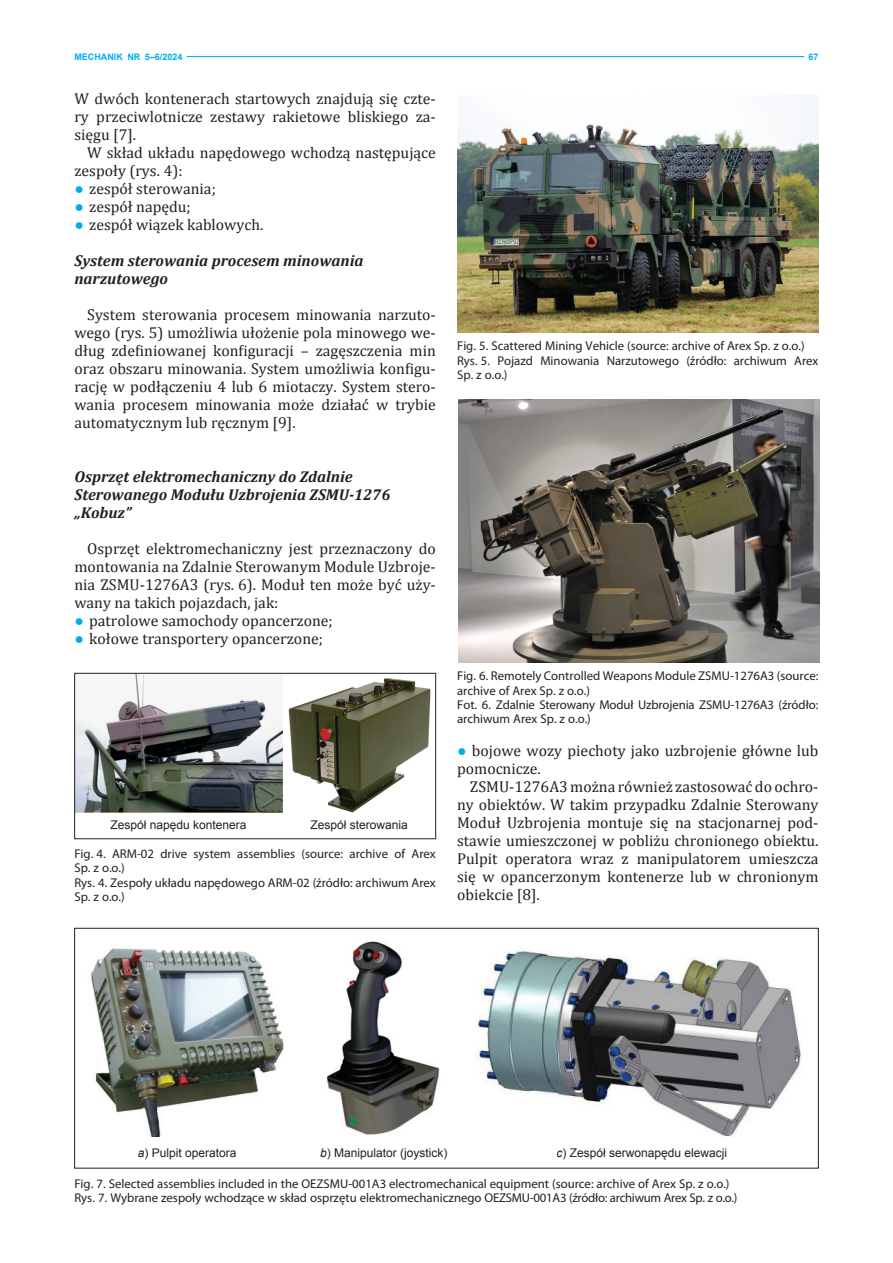
<style>
.page{position:relative;width:893px;height:1263px;background:#fff}
.page>*{position:absolute;margin:0;border:0;box-sizing:border-box;transform-origin:0 0}
.tekst{font:15.75px/18px "Cambria";color:#231f20;text-align:justify}
.tytulik{font:italic 700 15.75px/18px "Cambria";color:#231f20}
.rysunek{font:12.75px/14.2px "Myriad Pro";color:#231f20}
.opis_8{font:12px "Arial";color:#231f20}
.t1{font:700 9px "Arial";color:#00aeef}
.s1{font-family:"Arial";color:#00aeef}
.s2{font-style:italic}
</style>
<div class="page">
<img style="left:76px;top:675px;width:206px;height:137px">
<img style="left:288px;top:678px;width:143px;height:134px">
<div style="left:74px;top:673px;width:362px;height:166px;border:1px solid #231f20"></div>
<img style="left:457px;top:95px;width:362px;height:238px">
<img style="left:458px;top:400px;width:362px;height:262px">
<img style="left:91px;top:948px;width:193px;height:188px">
<img style="left:327px;top:941px;width:113px;height:194px">
<img style="left:476px;top:950px;width:325px;height:186px">
<div style="left:74px;top:928px;width:745px;height:240px;border:1px solid #231f20"></div>
<hr style="left:187px;top:56px;width:617px;height:1px;background:#00aeef">
<p class="t1" style="left:74px;top:51px;width:110px">MECHANIK NR 5–6/2024</p>
<p class="t1" style="left:809px;top:51px;width:12px">67</p>
<p class="tekst" style="left:74px;top:89px;width:363px">W dwóch kontenerach startowych znajdują się czte&shy;ry przeciwlotnicze zestawy rakietowe bliskiego za&shy;sięgu [7].</p>
<p class="tekst" style="left:74px;top:143px;width:363px;text-indent:13px">W skład układu napędowego wchodzą następujące zespoły (rys. 4):</p>
<p class="tekst" style="left:74px;top:179px;width:143px"><span class="s1">●</span> zespół sterowania;</p>
<p class="tekst" style="left:74px;top:197px;width:118px"><span class="s1">●</span> zespół napędu;</p>
<p class="tekst" style="left:74px;top:215px;width:190px"><span class="s1">●</span> zespół wiązek kablowych.</p>
<p class="tytulik" style="left:74px;top:251px;width:291px">System sterowania procesem minowania narzutowego</p>
<p class="tekst" style="left:74px;top:305px;width:363px;text-indent:13px">System sterowania procesem minowania narzuto&shy;wego (rys. 5) umożliwia ułożenie pola minowego we&shy;dług zdefiniowanej konfiguracji – zagęszczenia min oraz obszaru minowania. System umożliwia konfigu&shy;rację w podłączeniu 4 lub 6 miotaczy. System stero&shy;wania procesem minowania może działać w trybie automatycznym lub ręcznym [9].</p>
<p class="tytulik" style="left:74px;top:467px;width:317px">Osprzęt elektromechaniczny do Zdalnie<br>Sterowanego Modułu Uzbrojenia ZSMU-1276 „Kobuz”</p>
<p class="tekst" style="left:74px;top:539px;width:363px;text-indent:13px">Osprzęt elektromechaniczny jest przeznaczony do montowania na Zdalnie Sterowanym Module Uzbroje&shy;nia ZSMU-1276A3 (rys. 6). Moduł ten może być uży&shy;wany na takich pojazdach, jak:</p>
<p class="tekst" style="left:74px;top:611px;width:260px"><span class="s1">●</span> patrolowe samochody opancerzone;</p>
<p class="tekst" style="left:74px;top:629px;width:250px"><span class="s1">●</span> kołowe transportery opancerzone;</p>
<p class="opis_8" style="left:110px;top:817px;width:138px">Zespół napędu kontenera</p>
<p class="opis_8" style="left:310px;top:817px;width:99px">Zespół sterowania</p>
<p class="rysunek" style="left:74px;top:846px;width:363px">Fig. 4. ARM-02 drive system assemblies (source: archive of Arex<br>Sp. z o.o.)</p>
<p class="rysunek" style="left:74px;top:875px;width:363px">Rys. 4. Zespoły układu napędowego ARM-02 (źródło: archiwum Arex<br>Sp. z o.o.)</p>
<p class="rysunek" style="left:457px;top:339px;width:349px">Fig. 5. Scattered Mining Vehicle (source: archive of Arex Sp. z o.o.)</p>
<p class="rysunek" style="left:457px;top:353px;width:363px">Rys. 5. Pojazd Minowania Narzutowego (źródło: archiwum Arex<br>Sp. z o.o.)</p>
<p class="rysunek" style="left:457px;top:669px;width:363px">Fig. 6. Remotely Controlled Weapons Module ZSMU-1276A3 (source: archive of Arex Sp. z o.o.)</p>
<p class="rysunek" style="left:457px;top:697px;width:363px">Fot. 6. Zdalnie Sterowany Moduł Uzbrojenia ZSMU-1276A3 (źródło: archiwum Arex Sp. z o.o.)</p>
<p class="tekst" style="left:457px;top:742px;width:363px"><span class="s1">●</span> bojowe wozy piechoty jako uzbrojenie główne lub pomocnicze.</p>
<p class="tekst" style="left:457px;top:778px;width:363px;text-indent:13px">ZSMU-1276A3 można również zastosować do ochro&shy;ny obiektów. W takim przypadku Zdalnie Sterowany Moduł Uzbrojenia montuje się na stacjonarnej pod&shy;stawie umieszczonej w pobliżu chronionego obiektu.<br>Pulpit operatora wraz z manipulatorem umieszcza się w opancerzonym kontenerze lub w chronionym obiekcie [8].</p>
<p class="opis_8" style="left:138px;top:1145px;width:100px"><span class="s2">a</span>) Pulpit operatora</p>
<p class="opis_8" style="left:320px;top:1145px;width:129px"><span class="s2">b</span>) Manipulator (joystick)</p>
<p class="opis_8" style="left:556px;top:1145px;width:172px"><span class="s2">c</span>) Zespół serwonapędu elewacji</p>
<p class="rysunek" style="left:74px;top:1176px;width:657px">Fig. 7. Selected assemblies included in the OEZSMU-001A3 electromechanical equipment (source: archive of Arex Sp. z o.o.)</p>
<p class="rysunek" style="left:74px;top:1190px;width:665px">Rys. 7. Wybrane zespoły wchodzące w skład osprzętu elektromechanicznego OEZSMU-001A3 (źródło: archiwum Arex Sp. z o.o.)</p>
</div>
